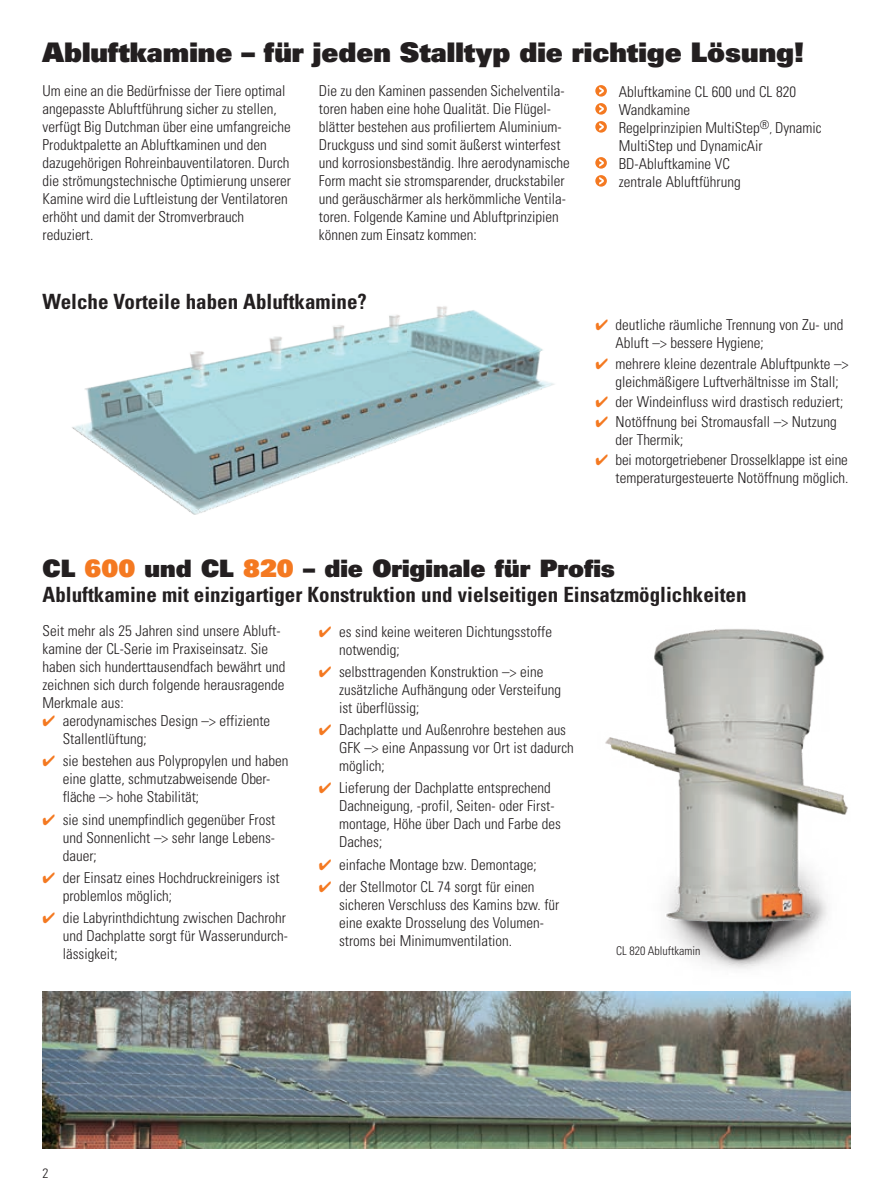
<style>
.page{position:relative;width:893px;height:1191px;background:#fff}
.page>*{position:absolute;margin:0;border:0;box-sizing:border-box;transform-origin:0 0}
.t1{font:27px "Univers LT Std X Black";color:#231f20}
.t2{font:24px "Univers LT Std X Black";color:#231f20}
.t3{font:700 condensed 21px "Univers LT Std";color:#231f20}
.t4{font:300 condensed 15px/18px "Univers LT Std";color:#231f20}
.t5{font:300 condensed 13.5px "Univers LT Std";color:#231f20}
.t6{font:300 condensed 12px "Univers LT Std";color:#231f20}
.s1{font-size:12px}
.s2{color:#f47921}
</style>
<div class="page">
<img style="left:605px;top:629px;width:243px;height:340px">
<img style="left:43px;top:991px;width:807px;height:157px">
<img style="left:72px;top:306px;width:482px;height:208px">
<svg style="left:595px;top:85px;width:12px;height:12px"></svg>
<svg style="left:599px;top:87px;width:5px;height:7px"></svg>
<svg style="left:595px;top:103px;width:12px;height:12px"></svg>
<svg style="left:599px;top:105px;width:5px;height:7px"></svg>
<svg style="left:595px;top:121px;width:12px;height:12px"></svg>
<svg style="left:599px;top:123px;width:5px;height:7px"></svg>
<svg style="left:595px;top:157px;width:12px;height:12px"></svg>
<svg style="left:599px;top:159px;width:5px;height:7px"></svg>
<svg style="left:595px;top:175px;width:12px;height:12px"></svg>
<svg style="left:599px;top:177px;width:5px;height:7px"></svg>
<h1 class="t1" style="left:43px;top:35px;width:763px">Abluftkamine – für jeden Stalltyp die richtige Lösung!</h1>
<p class="t4" style="left:43px;top:82px;width:250px">Um eine an die Bedürfnisse der Tiere optimal angepasste Abluftführung sicher zu stellen, verfügt Big Dutchman über eine umfangreiche Produktpalette an Abluftkaminen und den dazugehörigen Rohreinbauventilatoren. Durch die strömungstechnische Optimierung unserer Kamine wird die Luftleistung der Ventilatoren erhöht und damit der Stromverbrauch reduziert.</p>
<p class="t4" style="left:319px;top:82px;width:253px">Die zu den Kaminen passenden Sichelventila&shy;toren haben eine hohe Qualität. Die Flügel&shy;blätter bestehen aus profiliertem Aluminium-Druckguss und sind somit äußerst winterfest und korrosionsbeständig. Ihre aerodynamische Form macht sie stromsparender, druckstabiler und geräuschärmer als herkömmliche Ventila&shy;toren. Folgende Kamine und Abluftprinzipien können zum Einsatz kommen:</p>
<p class="t4" style="left:619px;top:82px;width:204px">Abluftkamine CL 600 und CL 820<br>Wandkamine<br>Regelprinzipien MultiStep<sup>®</sup><span class="s1">,</span> Dynamic<br>MultiStep und DynamicAir<br>BD-Abluftkamine VC<br>zentrale Abluftführung</p>
<h3 class="t3" style="left:43px;top:288px;width:326px">Welche Vorteile haben Abluftkamine?</h3>
<p class="t4" style="left:615px;top:316px;width:229px;text-indent:-20px"><span class="s2">✔</span> deutliche räumliche Trennung von Zu- und<br>Abluft –&gt; bessere Hygiene;</p>
<p class="t4" style="left:615px;top:354px;width:234px;text-indent:-20px"><span class="s2">✔</span> mehrere kleine dezentrale Abluftpunkte –&gt; gleichmäßigere Luftverhältnisse im Stall;</p>
<p class="t4" style="left:595px;top:392px;width:250px"><span class="s2">✔</span> der Windeinfluss wird drastisch reduziert;</p>
<p class="t4" style="left:615px;top:412px;width:223px;text-indent:-20px"><span class="s2">✔</span> Notöffnung bei Stromausfall –&gt; Nutzung der Thermik;</p>
<p class="t4" style="left:595px;top:451px;width:255px;text-align:right"><span class="s2">✔</span> bei motorgetriebener Drosselklappe ist eine temperaturgesteuerte Notöffnung möglich.</p>
<h2 class="t2" style="left:43px;top:552px;width:574px">CL <span class="s2">600</span> und CL <span class="s2">820</span> – die Originale für Profis</h2>
<h3 class="t3" style="left:43px;top:581px;width:705px">Abluftkamine mit einzigartiger Konstruktion und vielseitigen Einsatzmöglichkeiten</h3>
<p class="t4" style="left:43px;top:622px;width:244px">Seit mehr als 25 Jahren sind unsere Abluft&shy;kamine der CL-Serie im Praxiseinsatz. Sie haben sich hunderttausendfach bewährt und zeichnen sich durch folgende herausragende Merkmale aus:</p>
<p class="t4" style="left:63px;top:712px;width:209px;text-indent:-20px"><span class="s2">✔</span> aerodynamisches Design –&gt; effiziente<br>Stallentlüftung;</p>
<p class="t4" style="left:63px;top:752px;width:227px;text-indent:-20px"><span class="s2">✔</span> sie bestehen aus Polypropylen und haben eine glatte, schmutzabweisende Ober&shy;fläche –&gt; hohe Stabilität;</p>
<p class="t4" style="left:63px;top:810px;width:214px;text-align:justify;text-indent:-20px"><span class="s2">✔</span> sie sind unempfindlich gegenüber Frost und Sonnenlicht –&gt; sehr lange Lebens&shy;dauer;</p>
<p class="t4" style="left:63px;top:868px;width:219px;text-indent:-20px"><span class="s2">✔</span> der Einsatz eines Hochdruckreinigers ist problemlos möglich;</p>
<p class="t4" style="left:63px;top:909px;width:225px;text-align:justify;text-indent:-20px"><span class="s2">✔</span> die Labyrinthdichtung zwischen Dachrohr und Dachplatte sorgt für Wasserundurch&shy;lässigkeit;</p>
<p class="t4" style="left:339px;top:622px;width:214px;text-indent:-20px"><span class="s2">✔</span> es sind keine weiteren Dichtungsstoffe notwendig;</p>
<p class="t4" style="left:339px;top:662px;width:223px;text-indent:-20px"><span class="s2">✔</span> selbsttragenden Konstruktion –&gt; eine zusätzliche Aufhängung oder Versteifung ist überflüssig;</p>
<p class="t4" style="left:339px;top:721px;width:236px;text-indent:-20px"><span class="s2">✔</span> Dachplatte und Außenrohre bestehen aus<br>GFK –&gt; eine Anpassung vor Ort ist dadurch möglich;</p>
<p class="t4" style="left:339px;top:779px;width:223px;text-indent:-20px"><span class="s2">✔</span> Lieferung der Dachplatte entsprechend<br>Dachneigung, -profil, Seiten- oder First&shy;montage, Höhe über Dach und Farbe des<br>Daches;</p>
<p class="t4" style="left:319px;top:855px;width:219px"><span class="s2">✔</span> einfache Montage bzw. Demontage;</p>
<p class="t4" style="left:339px;top:877px;width:222px;text-indent:-20px"><span class="s2">✔</span> der Stellmotor CL 74 sorgt für einen sicheren Verschluss des Kamins bzw. für eine exakte Drosselung des Volumen&shy;stroms bei Minimumventilation.</p>
<p class="t6" style="left:616px;top:943px;width:86px">CL 820 Abluftkamin</p>
<p class="t5" style="left:43px;top:1165px;width:7px">2</p>
</div>
